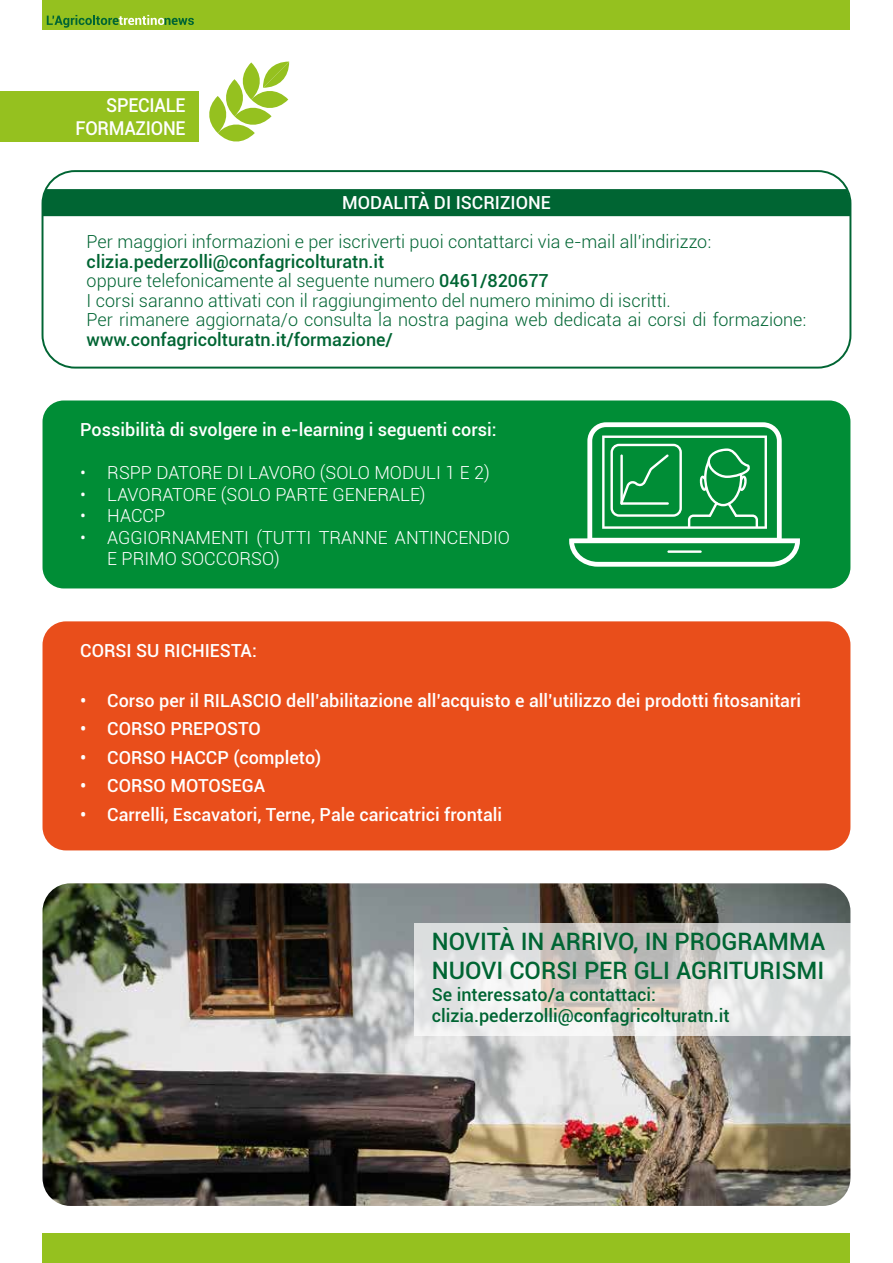
<style>
.page{position:relative;width:893px;height:1263px;background:#fff}
.page>*{position:absolute;margin:0;border:0;box-sizing:border-box;transform-origin:0 0}
.t1{font:500 24px/28.8px "Roboto";color:#006533}
.t2{font:500 19.05px/23px "Roboto";letter-spacing:-.015em;color:#fff;text-align:right;scale:.95 1}
.t3{font:300 18px/19.5px "Roboto";color:#006533}
.t4{font:500 18px "Roboto";color:#fff}
.t5{font:300 18px/21.6px "Roboto";color:#fff}
.t6{font:500 18px/21.6px "Roboto";color:#006533}
.s1{font-weight:500}
</style>
<div class="page">
<div style="left:43px;top:0;width:807px;height:30px;background:#95c11f"></div>
<div style="left:43px;top:1233px;width:807px;height:30px;background:#95c11f"></div>
<svg style="left:47px;top:15px;width:147px;height:13px"></svg>
<div style="left:43px;top:621px;width:807px;height:229px;background:#e94e1b;border-radius:23px"></div>
<div style="left:43px;top:400px;width:807px;height:188px;background:#008d36;border-radius:21px"></div>
<svg style="left:569px;top:422px;width:231px;height:145px"></svg>
<hr style="left:667px;top:550px;width:35px;height:3px;background:#fff">
<img style="left:43px;top:883px;width:807px;height:323px">
<svg style="left:414px;top:923px;width:436px;height:112px"></svg>
<div style="left:0;top:91px;width:199px;height:51px;background:#95c11f"></div>
<svg style="left:209px;top:62px;width:80px;height:80px"></svg>
<div style="left:42px;top:170px;width:809px;height:199px;border:2px solid #006533;border-radius:32px"></div>
<div style="left:43px;top:189px;width:807px;height:27px;background:#006533"></div>
<p class="t2" style="left:76px;top:93px;width:117px">SPECIALE<br>FORMAZIONE</p>
<p class="t4" style="left:342px;top:190px;width:210px">MODALITÀ DI ISCRIZIONE</p>
<p class="t3" style="left:87px;top:232px;width:626px">Per maggiori informazioni e per iscriverti puoi contattarci via e-mail all'indirizzo:</p>
<p class="t3" style="left:87px;top:251px;width:721px"><span class="s1">clizia.pederzolli@confagricolturatn.it<br></span>oppure telefonicamente al seguente numero <span class="s1">0461/820677<br></span>I corsi saranno attivati con il raggiungimento del numero minimo di iscritti.<br>Per rimanere aggiornata/o consulta la nostra pagina web dedicata ai corsi di formazione:</p>
<p class="t6" style="left:87px;top:328px;width:308px">www.confagricolturatn.it/formazione/</p>
<p class="t4" style="left:80px;top:417px;width:418px">Possibilità di svolgere in e-learning i seguenti corsi:</p>
<p class="t5" style="left:80px;top:461px;width:411px">• RSPP DATORE DI LAVORO (SOLO MODULI 1 E 2)</p>
<p class="t5" style="left:80px;top:483px;width:347px">• LAVORATORE (SOLO PARTE GENERALE)</p>
<p class="t5" style="left:80px;top:504px;width:86px">• HACCP</p>
<p class="t5" style="left:107px;top:526px;width:404px;text-indent:-27px">• AGGIORNAMENTI (TUTTI TRANNE ANTINCENDIO<br>E PRIMO SOCCORSO)</p>
<p class="t4" style="left:80px;top:638px;width:178px">CORSI SU RICHIESTA:</p>
<p class="t4" style="left:80px;top:688px;width:722px">• Corso per il RILASCIO dell’abilitazione all’acquisto e all’utilizzo dei prodotti fitosanitari</p>
<p class="t4" style="left:80px;top:716px;width:182px">• CORSO PREPOSTO</p>
<p class="t4" style="left:80px;top:745px;width:243px">• CORSO HACCP (completo)</p>
<p class="t4" style="left:80px;top:773px;width:187px">• CORSO MOTOSEGA</p>
<p class="t4" style="left:80px;top:802px;width:423px">• Carrelli, Escavatori, Terne, Pale caricatrici frontali</p>
<h1 class="t1" style="left:432px;top:926px;width:395px">NOVITÀ IN ARRIVO, IN PROGRAMMA<br>NUOVI CORSI PER GLI AGRITURISMI</h1>
<p class="t6" style="left:432px;top:983px;width:299px">Se interessato/a contattaci: clizia.pederzolli@confagricolturatn.it</p>
</div>
